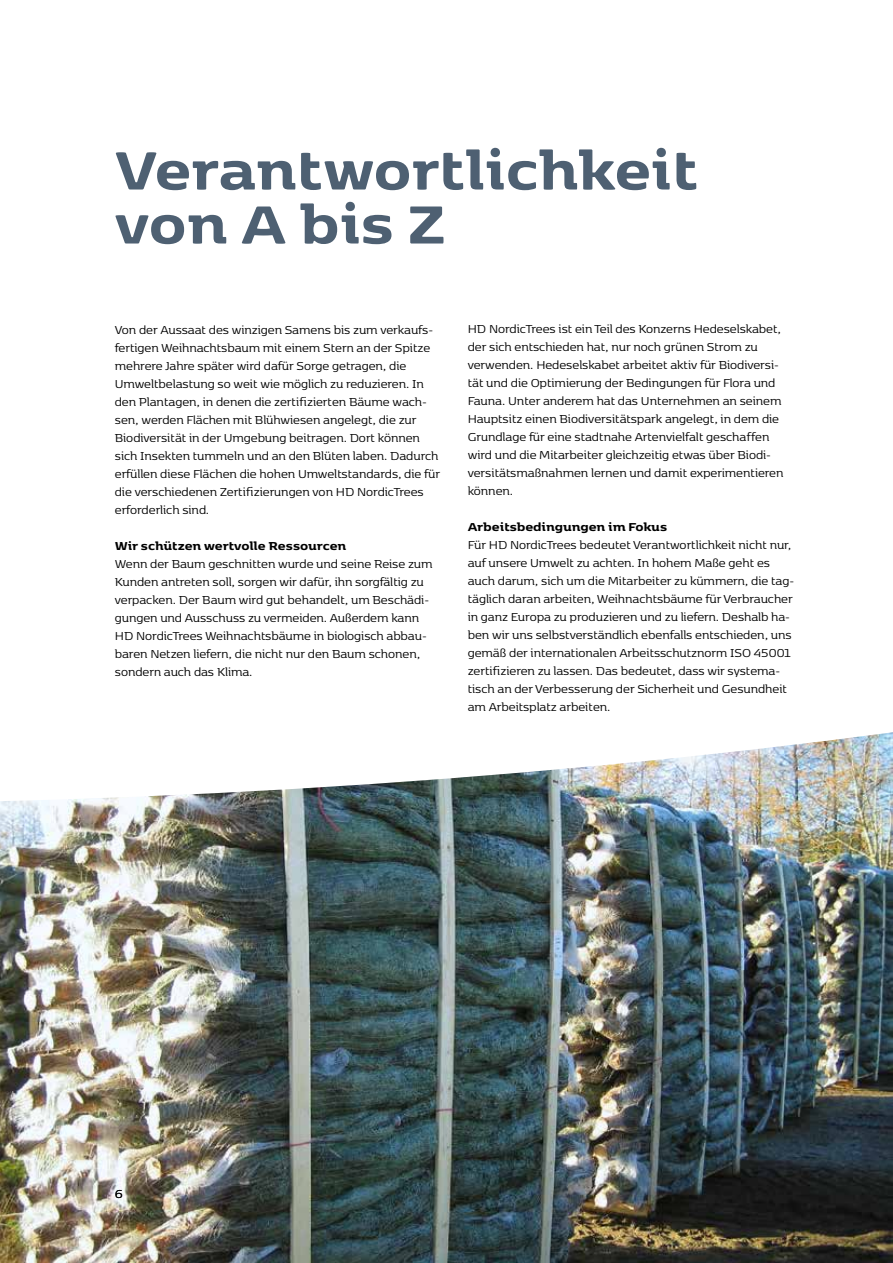
<style>
.page{position:relative;width:893px;height:1263px;background:#fff}
.page>*{position:absolute;margin:0;border:0;box-sizing:border-box;transform-origin:0 0}
.t1{font:700 63px/54px "Kobenhavn HDK";color:#4e6072}
.t2{font:13.5px/18px "Kobenhavn HDK";color:#000}
.t3{font:700 13.5px "Kobenhavn HDK";color:#000}
</style>
<div class="page">
<img style="left:0;top:804px;width:893px;height:459px">
<img style="left:0;top:732px;width:893px;height:72px">
<h1 class="t1" style="left:115px;top:138px;width:585px">Verantwortlichkeit von A bis Z</h1>
<p class="t2" style="left:115px;top:320px;width:326px">Von der Aussaat des winzigen Samens bis zum verkaufs&shy;fertigen Weihnachtsbaum mit einem Stern an der Spitze mehrere Jahre später wird dafür Sorge getragen, die Umweltbelastung so weit wie möglich zu reduzieren. In den Plantagen, in denen die zertifizierten Bäume wach&shy;sen, werden Flächen mit Blühwiesen angelegt, die zur Biodiversität in der Umgebung beitragen. Dort können sich Insekten tummeln und an den Blüten laben. Dadurch erfüllen diese Flächen die hohen Umweltstandards, die für die verschiedenen Zertifizierungen von HD NordicTrees erforderlich sind.</p>
<p class="t3" style="left:115px;top:535px;width:233px">Wir schützen wertvolle Ressourcen</p>
<p class="t2" style="left:115px;top:554px;width:319px">Wenn der Baum geschnitten wurde und seine Reise zum Kunden antreten soll, sorgen wir dafür, ihn sorgfältig zu verpacken. Der Baum wird gut behandelt, um Beschädi&shy;gungen und Ausschuss zu vermeiden. Außerdem kann HD NordicTrees Weihnachtsbäume in biologisch abbau&shy;baren Netzen liefern, die nicht nur den Baum schonen, sondern auch das Klima.</p>
<p class="t2" style="left:468px;top:320px;width:317px">HD NordicTrees ist ein Teil des Konzerns Hedeselskabet, der sich entschieden hat, nur noch grünen Strom zu verwenden. Hedeselskabet arbeitet aktiv für Biodiversi&shy;tät und die Optimierung der Bedingungen für Flora und Fauna. Unter anderem hat das Unternehmen an seinem Hauptsitz einen Biodiversitätspark angelegt, in dem die Grundlage für eine stadtnahe Artenvielfalt geschaffen wird und die Mitarbeiter gleichzeitig etwas über Biodi&shy;versitätsmaßnahmen lernen und damit experimentieren können.</p>
<p class="t3" style="left:468px;top:517px;width:201px">Arbeitsbedingungen im Fokus</p>
<p class="t2" style="left:468px;top:536px;width:328px">Für HD NordicTrees bedeutet Verantwortlichkeit nicht nur, auf unsere Umwelt zu achten. In hohem Maße geht es auch darum, sich um die Mitarbeiter zu kümmern, die tag&shy;täglich daran arbeiten, Weihnachtsbäume für Verbraucher in ganz Europa zu produzieren und zu liefern. Deshalb ha&shy;ben wir uns selbstverständlich ebenfalls entschieden, uns gemäß der internationalen Arbeitsschutznorm ISO 45001 zertifizieren zu lassen. Das bedeutet, dass wir systema&shy;tisch an der Verbesserung der Sicherheit und Gesundheit am Arbeitsplatz arbeiten.</p>
<p class="t2" style="left:115px;top:1184px;width:9px">6</p>
</div>
